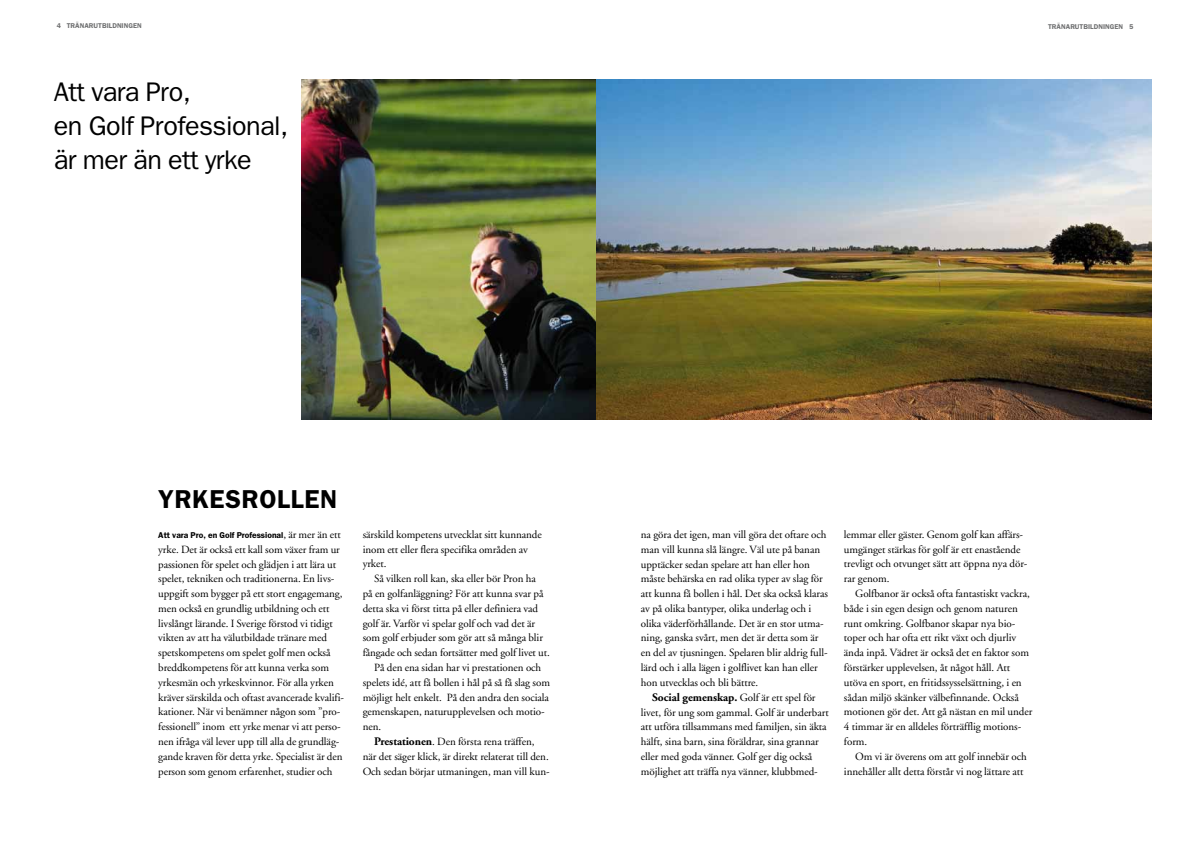
<style>
.page{position:relative;width:1191px;height:842px;background:#fff}
.page>*{position:absolute;margin:0;border:0;box-sizing:border-box;transform-origin:0 0}
.t1{font:27px/33.8px "Franklin Gothic";letter-spacing:-.02em;color:#000}
.t2{font:600 26px "Franklin Gothic";letter-spacing:.025em;color:#000}
.t3{font:700 11.5px "Adobe Garamond";letter-spacing:-.005em;color:#000}
.t4{font:11px/14.8px "Adobe Garamond";letter-spacing:-.005em;color:#000}
.t5{font:600 8.5px "Franklin Gothic";color:#000}
.t6{font:600 7px "Franklin Gothic";letter-spacing:.005em;color:#707172}
.s1{font-family:"Adobe Garamond";font-weight:400;font-size:11px}
.s2{font-weight:700;font-size:11.5px}
.s3{font-weight:400;font-size:11px}
</style>
<div class="page">
<img style="left:302px;top:79px;width:849px;height:340px">
<p class="t6" style="left:57px;top:22px;width:87px">4 TRÄNARUTBILDNINGEN</p>
<p class="t6" style="left:1048px;top:23px;width:87px">TRÄNARUTBILDNINGEN 5</p>
<h1 class="t1" style="left:54px;top:75px;width:236px">Att vara Pro,<br>en Golf Professional, är mer än ett yrke</h1>
<h2 class="t2" style="left:158px;top:484px;width:181px">YRKESROLLEN</h2>
<p class="t5" style="left:158px;top:530px;width:184px">Att vara Pro, en Golf Professional<span class="s1">, är mer än ett</span></p>
<p class="t4" style="left:158px;top:542px;width:187px">yrke. Det är också ett kall som växer fram ur passionen för spelet och glädjen i att lära ut spelet, tekniken och traditionerna. En livs&shy;uppgift som bygger på ett stort engagemang, men också en grundlig utbildning och ett livslångt lärande. I Sverige förstod vi tidigt vikten av att ha välutbildade tränare med spetskompetens om spelet golf men också breddkompetens för att kunna verka som yrkesmän och yrkeskvinnor. För alla yrken kräver särskilda och oftast avancerade kvalifi&shy;kationer. När vi benämner någon som ”pro&shy;fessionell” inom ett yrke menar vi att perso&shy;nen ifråga väl lever upp till alla de grundläg&shy;gande kraven för detta yrke. Specialist är den person som genom erfarenhet, studier och</p>
<p class="t4" style="left:363px;top:527px;width:181px">särskild kompetens utvecklat sitt kunnande inom ett eller flera specifika områden av yrket.</p>
<p class="t4" style="left:374px;top:572px;width:163px">Så vilken roll kan, ska eller bör Pron ha</p>
<p class="t4" style="left:363px;top:586px;width:182px">på en golfanläggning? För att kunna svar på</p>
<p class="t4" style="left:363px;top:601px;width:177px">detta ska vi först titta på eller definiera vad</p>
<p class="t4" style="left:363px;top:616px;width:174px">golf är. Varför vi spelar golf och vad det är</p>
<p class="t4" style="left:363px;top:631px;width:182px">som golf erbjuder som gör att så många blir</p>
<p class="t4" style="left:363px;top:646px;width:189px">fångade och sedan fortsätter med golf livet ut.</p>
<p class="t4" style="left:374px;top:660px;width:169px">På den ena sidan har vi prestationen och</p>
<p class="t4" style="left:363px;top:675px;width:189px">spelets idé, att få bollen i hål på så få slag som</p>
<p class="t4" style="left:363px;top:690px;width:188px">möjligt helt enkelt. På den andra den sociala</p>
<p class="t4" style="left:363px;top:705px;width:183px">gemenskapen, naturupplevelsen och motio-</p>
<p class="t4" style="left:363px;top:720px;width:20px">nen.</p>
<p class="t4" style="left:374px;top:734px;width:162px"><span class="s2">Prestationen</span>. Den första rena träffen,</p>
<p class="t4" style="left:363px;top:749px;width:187px">när det säger klick, är direkt relaterat till den.</p>
<p class="t4" style="left:363px;top:764px;width:188px">Och sedan börjar utmaningen, man vill kun-</p>
<p class="t4" style="left:641px;top:527px;width:189px">na göra det igen, man vill göra det oftare och man vill kunna slå längre. Väl ute på banan upptäcker sedan spelare att han eller hon måste behärska en rad olika typer av slag för att kunna få bollen i hål. Det ska också klaras av på olika bantyper, olika underlag och i olika väderförhållande. Det är en stor utma&shy;ning, ganska svårt, men det är detta som är en del av tjusningen. Spelaren blir aldrig full&shy;lärd och i alla lägen i golflivet kan han eller hon utvecklas och bli bättre.</p>
<p class="t3" style="left:652px;top:691px;width:165px">Social gemenskap. <span class="s3">Golf är ett spel för</span></p>
<p class="t4" style="left:641px;top:705px;width:189px">livet, för ung som gammal. Golf är underbart att utföra tillsammans med familjen, sin äkta hälft, sina barn, sina föräldrar, sina grannar eller med goda vänner. Golf ger dig också möjlighet att träffa nya vänner, klubbmed-</p>
<p class="t4" style="left:844px;top:527px;width:185px">lemmar eller gäster. Genom golf kan affärs&shy;umgänget stärkas för golf är ett enastående trevligt och otvunget sätt att öppna nya dör&shy;rar genom.</p>
<p class="t4" style="left:844px;top:586px;width:190px;text-indent:11px">Golfbanor är också ofta fantastiskt vackra, både i sin egen design och genom naturen runt omkring. Golfbanor skapar nya bio&shy;toper och har ofta ett rikt växt och djurliv ända inpå. Vädret är också det en faktor som förstärker upplevelsen, åt något håll. Att utöva en sport, en fritidssysselsättning, i en sådan miljö skänker välbefinnande. Också motionen gör det. Att gå nästan en mil under 4 timmar är en alldeles förträfflig motions&shy;form.</p>
<p class="t4" style="left:844px;top:749px;width:184px;text-align:right">Om vi är överens om att golf innebär och innehåller allt detta förstår vi nog lättare att</p>
</div>
